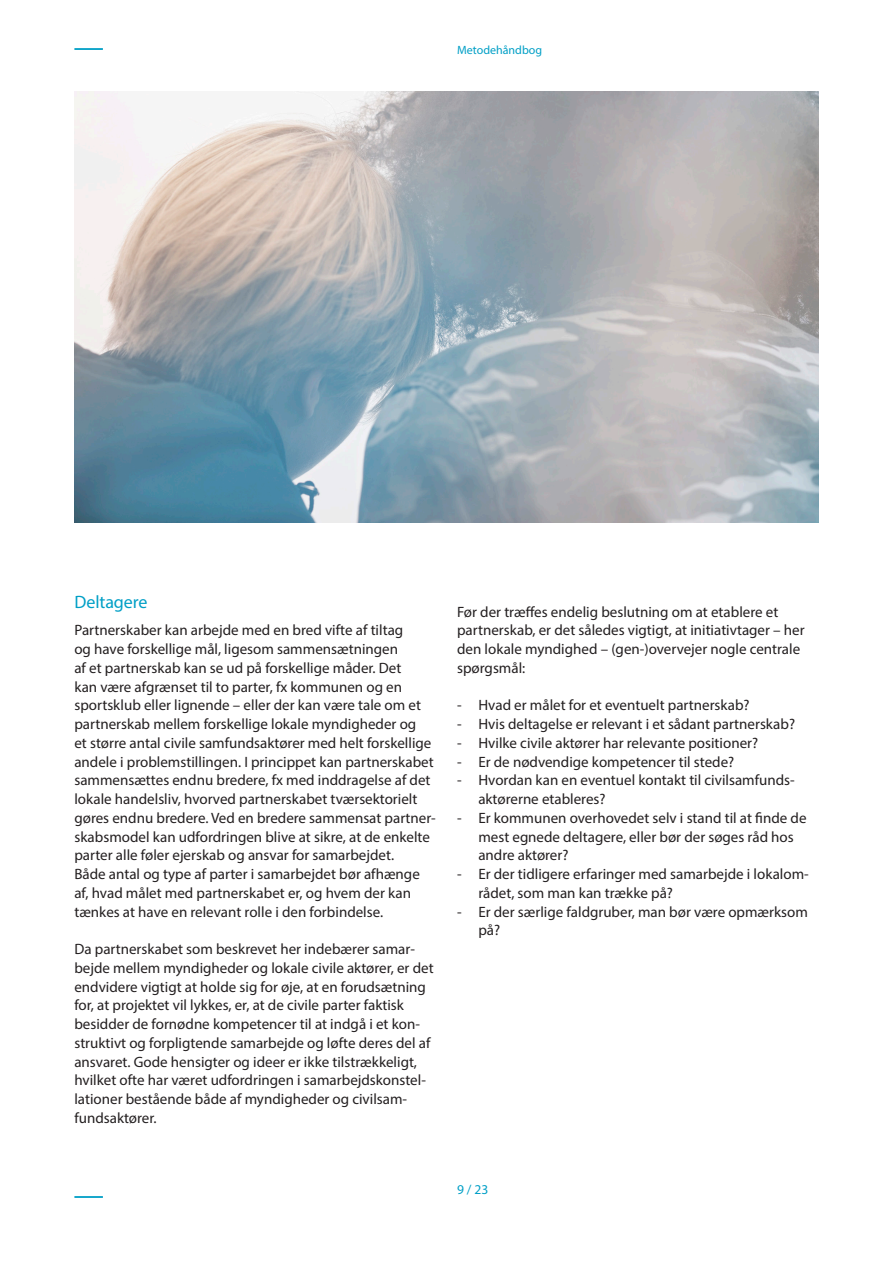
<style>
.page{position:relative;width:893px;height:1263px;background:#fff}
.page>*{position:absolute;margin:0;border:0;box-sizing:border-box;transform-origin:0 0}
.Mellemrubrik{font:18px "Myriad Pro";letter-spacing:-.005em;color:#009fc6}
.Brødtekst{font:15px/18.8px "Myriad Pro";color:#231f20}
.t1{font:13.5px "Myriad Pro";color:#009fc6}
.t2{font:12px "Myriad Pro";color:#009fc6}
</style>
<div class="page">
<hr style="left:74px;top:1196px;width:29px;height:2px;background:#009fc6">
<hr style="left:74px;top:48px;width:29px;height:2px;background:#009fc6">
<img style="left:74px;top:91px;width:745px;height:432px">
<p class="t2" style="left:457px;top:43px;width:86px">Metodehåndbog</p>
<p class="Mellemrubrik" style="left:74px;top:591px;width:75px">Deltagere</p>
<p class="Brødtekst" style="left:74px;top:621px;width:363px">Partnerskaber kan arbejde med en bred vifte af tiltag<br>og have forskellige mål, ligesom sammensætningen<br>af et partnerskab kan se ud på forskellige måder. Det<br>kan være afgrænset til to parter, fx kommunen og en sportsklub eller lignende – eller der kan være tale om et partnerskab mellem forskellige lokale myndigheder og<br>et større antal civile samfundsaktører med helt forskellige andele i problemstillingen. I princippet kan partnerskabet sammensættes endnu bredere, fx med inddragelse af det lokale handelsliv, hvorved partnerskabet tværsektorielt gøres endnu bredere. Ved en bredere sammensat partner&shy;skabsmodel kan udfordringen blive at sikre, at de enkelte parter alle føler ejerskab og ansvar for samarbejdet.<br>Både antal og type af parter i samarbejdet bør afhænge af, hvad målet med partnerskabet er, og hvem der kan tænkes at have en relevant rolle i den forbindelse.</p>
<p class="Brødtekst" style="left:74px;top:939px;width:361px">Da partnerskabet som beskrevet her indebærer samar&shy;bejde mellem myndigheder og lokale civile aktører, er det endvidere vigtigt at holde sig for øje, at en forudsætning for, at projektet vil lykkes, er, at de civile parter faktisk besidder de fornødne kompetencer til at indgå i et kon&shy;struktivt og forpligtende samarbejde og løfte deres del af ansvaret. Gode hensigter og ideer er ikke tilstrækkeligt, hvilket ofte har været udfordringen i samarbejdskonstel&shy;lationer bestående både af myndigheder og civilsam&shy;fundsaktører.</p>
<p class="Brødtekst" style="left:457px;top:602px;width:349px">Før der træffes endelig beslutning om at etablere et partnerskab, er det således vigtigt, at initiativtager – her den lokale myndighed – (gen-)overvejer nogle centrale spørgsmål:</p>
<p class="Brødtekst" style="left:457px;top:696px;width:294px">- Hvad er målet for et eventuelt partnerskab?</p>
<p class="Brødtekst" style="left:457px;top:714px;width:339px">- Hvis deltagelse er relevant i et sådant partnerskab?</p>
<p class="Brødtekst" style="left:457px;top:733px;width:303px">- Hvilke civile aktører har relevante positioner?</p>
<p class="Brødtekst" style="left:457px;top:752px;width:279px">- Er de nødvendige kompetencer til stede?</p>
<p class="Brødtekst" style="left:478px;top:771px;width:317px;text-indent:-21px">- Hvordan kan en eventuel kontakt til civilsamfunds&shy;aktørerne etableres?</p>
<p class="Brødtekst" style="left:478px;top:808px;width:330px;text-indent:-21px">- Er kommunen overhovedet selv i stand til at finde de mest egnede deltagere, eller bør der søges råd hos andre aktører?</p>
<p class="Brødtekst" style="left:478px;top:864px;width:332px;text-indent:-21px">- Er der tidligere erfaringer med samarbejde i lokalom&shy;rådet, som man kan trække på?</p>
<p class="Brødtekst" style="left:478px;top:902px;width:331px;text-indent:-21px">- Er der særlige faldgruber, man bør være opmærksom på?</p>
<p class="t1" style="left:457px;top:1181px;width:33px">9 / 23</p>
</div>
